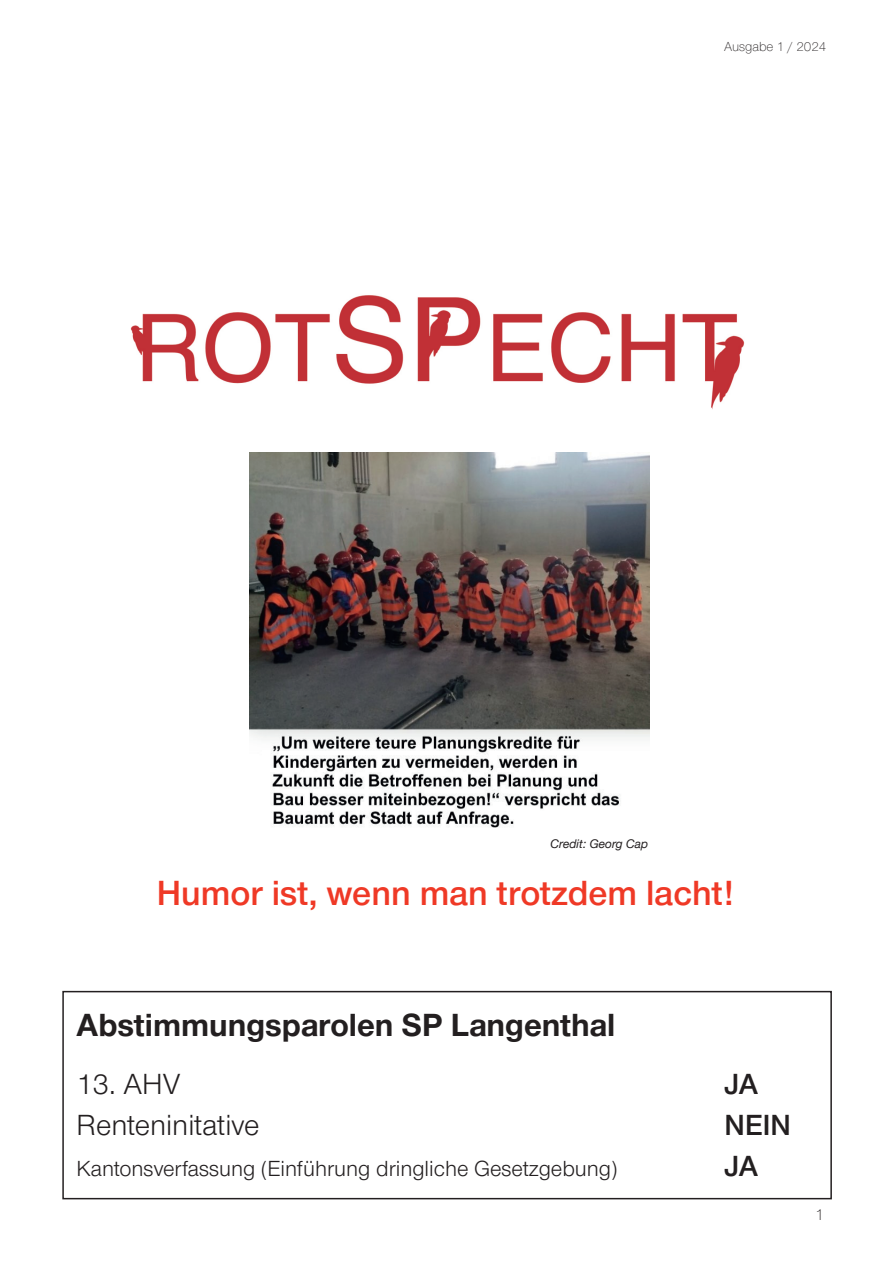
<style>
.page{position:relative;width:893px;height:1263px;background:#fff}
.page>*{position:absolute;margin:0;border:0;box-sizing:border-box;transform-origin:0 0}
.t1{font:36px "Nimbus San Nov Sem Bol";color:#ef3926}
.t2{font:700 33px "Nimbus San Nov";color:#231f20}
.t3{font:30px "Nimbus San Nov";color:#231f20}
.t4{font:30px "Nimbus San Nov Sem Bol";color:#231f20}
.t5{font:22.5px "Nimbus San Nov";color:#231f20}
.t6{font:300 16.5px "Nimbus San Nov";color:#231f20}
.t7{font:300 13.5px "Nimbus San Nov";letter-spacing:-.005em;color:#231f20}
.t8{font:italic 12px "Helvetica Neue";color:#231f20}
</style>
<div class="page">
<img style="left:250px;top:453px;width:399px;height:375px">
<img style="left:130px;top:295px;width:615px;height:114px">
<div style="left:62px;top:991px;width:770px;height:208px;border:2px solid #231f20"></div>
<p class="t7" style="left:724px;top:39px;width:104px">Ausgabe 1 / 2024</p>
<p class="t8" style="left:550px;top:837px;width:99px">Credit: Georg Cap</p>
<h1 class="t1" style="left:157px;top:872px;width:579px">Humor ist, wenn man trotzdem lacht!</h1>
<h2 class="t2" style="left:77px;top:1005px;width:540px">Abstimmungsparolen SP Langenthal</h2>
<h3 class="t3" style="left:77px;top:1067px;width:105px">13. AHV</h3>
<h3 class="t4" style="left:725px;top:1066px;width:35px">JA</h3>
<h3 class="t3" style="left:77px;top:1108px;width:184px">Renteninitative</h3>
<h3 class="t4" style="left:725px;top:1107px;width:68px">NEIN</h3>
<p class="t5" style="left:77px;top:1155px;width:542px">Kantonsverfassung (Einführung dringliche Gesetzgebung)</p>
<h3 class="t4" style="left:725px;top:1148px;width:35px">JA</h3>
<p class="t6" style="left:815px;top:1205px;width:11px">1</p>
</div>
